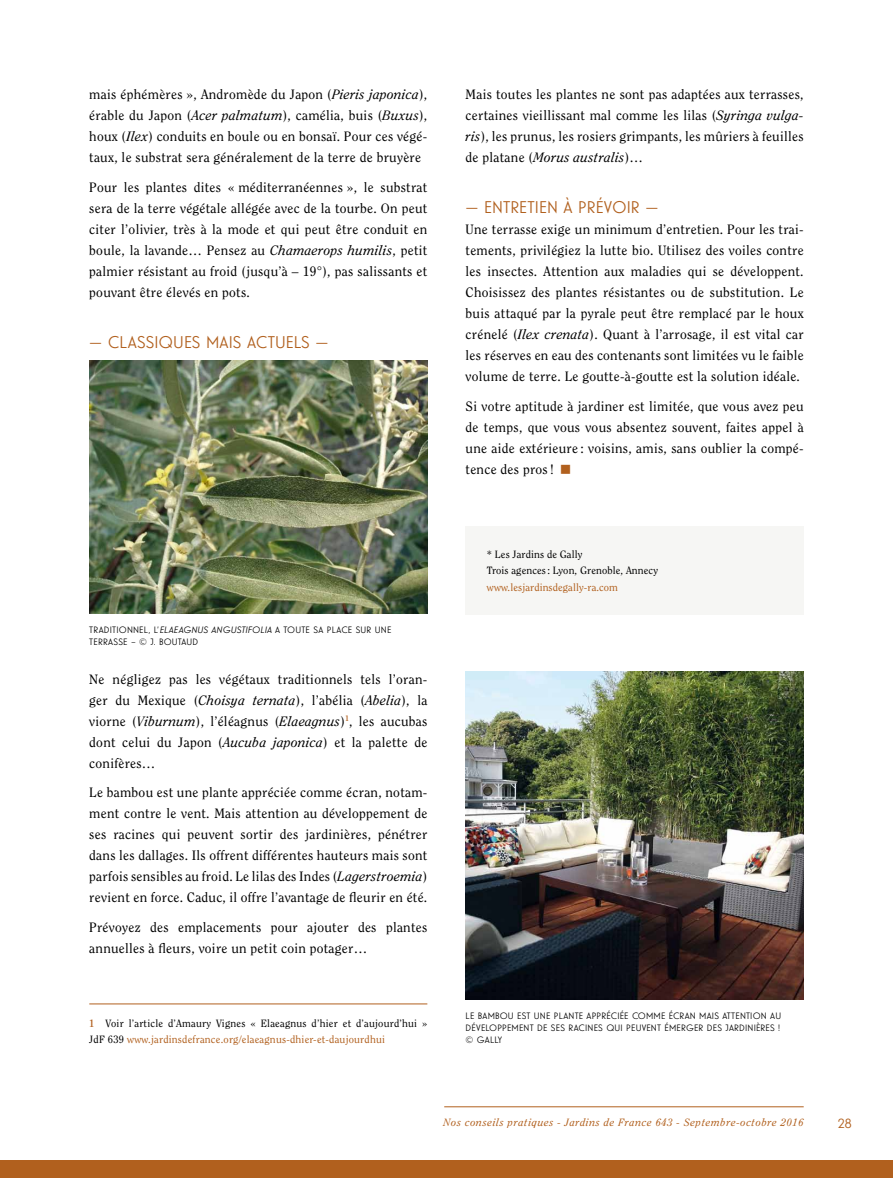
<style>
.page{position:relative;width:893px;height:1178px;background:#fff}
.page>*{position:absolute;margin:0;border:0;box-sizing:border-box;transform-origin:0 0}
.t1{font:16.5px "Guildford Pro";color:#b1601e}
.t2{font:13.5px/21px "Clearface Std";letter-spacing:.02em;color:#000;text-align:justify}
.t3{font:13.5px "Guildford Pro";color:#b1601e}
.t4{font:10.5px/16.5px "Clearface Std";letter-spacing:.02em;color:#000}
.t5{font:italic 10.5px "Clearface Std";letter-spacing:.06em;color:#b1601e}
.t6{font:10.5px "Clearface Std";letter-spacing:.01em;color:#b1601e}
.t7{font:9px/12px "Guildford Pro";letter-spacing:.02em;color:#000}
.s1{font-style:italic}
.s2{font-weight:700;color:#b1601e}
.s3{color:#b1601e}
</style>
<div class="page">
<div style="left:0;top:1160px;width:893px;height:18px;background:#b1601e"></div>
<hr style="left:444px;top:1106px;width:360px;height:1px;background:#b1601e">
<div style="left:466px;top:526px;width:338px;height:89px;background:#f6f6f4"></div>
<hr style="left:89px;top:1003px;width:338px;height:1px;background:#b1601e">
<img style="left:89px;top:360px;width:338px;height:254px">
<img style="left:466px;top:672px;width:338px;height:328px">
<p class="t2" style="left:89px;top:84px;width:340px">mais éphémères », Andromède du Japon (<span class="s1">Pieris japonica</span>), érable du Japon (<span class="s1">Acer palmatum</span>), camélia, buis (<span class="s1">Buxus</span>), houx (<span class="s1">Ilex</span>) conduits en boule ou en bonsaï. Pour ces végé&shy;taux, le substrat sera généralement de la terre de bruyère</p>
<p class="t2" style="left:89px;top:177px;width:340px">Pour les plantes dites « méditerranéennes », le substrat sera de la terre végétale allégée avec de la tourbe. On peut citer l’olivier, très à la mode et qui peut être conduit en boule, la lavande… Pensez au <span class="s1">Chamaerops humilis</span>, petit palmier résistant au froid (jusqu’à – 19°), pas salissants et pouvant être élevés en pots.</p>
<p class="t1" style="left:89px;top:331px;width:241px">— CLASSIQUES MAIS ACTUELS —</p>
<p class="t2" style="left:466px;top:84px;width:340px">Mais toutes les plantes ne sont pas adaptées aux terrasses, certaines vieillissant mal comme les lilas (<span class="s1">Syringa vulga&shy;ris</span>), les prunus, les rosiers grimpants, les mûriers à feuilles de platane (<span class="s1">Morus australis</span>)…</p>
<p class="t1" style="left:466px;top:196px;width:194px">— ENTRETIEN À PRÉVOIR —</p>
<p class="t2" style="left:466px;top:219px;width:340px">Une terrasse exige un minimum d’entretien. Pour les trai&shy;tements, privilégiez la lutte bio. Utilisez des voiles contre les insectes. Attention aux maladies qui se développent.<br>Choisissez des plantes résistantes ou de substitution. Le buis attaqué par la pyrale peut être remplacé par le houx crénelé (<span class="s1">Ilex crenata</span>). Quant à l’arrosage, il est vital car les réserves en eau des contenants sont limitées vu le faible volume de terre. Le goutte-à-goutte est la solution idéale.</p>
<p class="t2" style="left:466px;top:396px;width:340px">Si votre aptitude à jardiner est limitée, que vous avez peu de temps, que vous vous absentez souvent, faites appel à une aide extérieure : voisins, amis, sans oublier la compé&shy;tence des pros!</p>
<p class="t7" style="left:89px;top:623px;width:304px">TRADITIONNEL, L’<span class="s1">ELAEAGNUS ANGUSTIFOLIA</span> A TOUTE SA PLACE SUR UNE<br>TERRASSE – © J. BOUTAUD</p>
<p class="t2" style="left:89px;top:668px;width:340px">Ne négligez pas les végétaux traditionnels tels l’oran&shy;ger du Mexique (<span class="s1">Choisya ternata</span>), l’abélia (<span class="s1">Abelia</span>), la viorne (<span class="s1">Viburnum</span>), l’éléagnus (<span class="s1">Elaeagnus</span>)<sup>1</sup>, les aucubas dont celui du Japon (<span class="s1">Aucuba japonica</span>) et la palette de conifères…</p>
<p class="t2" style="left:89px;top:782px;width:340px">Le bambou est une plante appréciée comme écran, notam&shy;ment contre le vent. Mais attention au développement de ses racines qui peuvent sortir des jardinières, pénétrer dans les dallages. Ils offrent différentes hauteurs mais sont parfois sensibles au froid. Le lilas des Indes (<span class="s1">Lagerstroemia</span>) revient en force. Caduc, il offre l’avantage de fleurir en été.</p>
<p class="t2" style="left:89px;top:917px;width:340px">Prévoyez des emplacements pour ajouter des plantes annuelles à fleurs, voire un petit coin potager…</p>
<p class="t4" style="left:89px;top:1015px;width:340px"><span class="s2">1</span> Voir l’article d’Amaury Vignes « Elaeagnus d’hier et d’aujourd’hui »<br>JdF 639 <span class="s3">www.jardinsdefrance.org/elaeagnus-dhier-et-daujourdhui</span></p>
<p class="t4" style="left:487px;top:546px;width:173px">* Les Jardins de Gally<br>Trois agences: Lyon, Grenoble, Annecy</p>
<p class="t6" style="left:487px;top:581px;width:133px">www.lesjardinsdegally-ra.com</p>
<p class="t7" style="left:466px;top:1010px;width:317px;text-align:justify">LE BAMBOU EST UNE PLANTE APP RÉCIÉE COMME ÉCRAN MAIS ATTENTION AU DÉVELOPPEMENT DE SES RACINES QUI PEUVENT ÉMERGER DES JARDINIÈRES ! © GALLY</p>
<p class="t5" style="left:444px;top:1116px;width:362px">Nos conseils pratiques - Jardins de France 643 - Septembre-octobre 2016</p>
<p class="t3" style="left:838px;top:1114px;width:15px">28</p>
</div>
